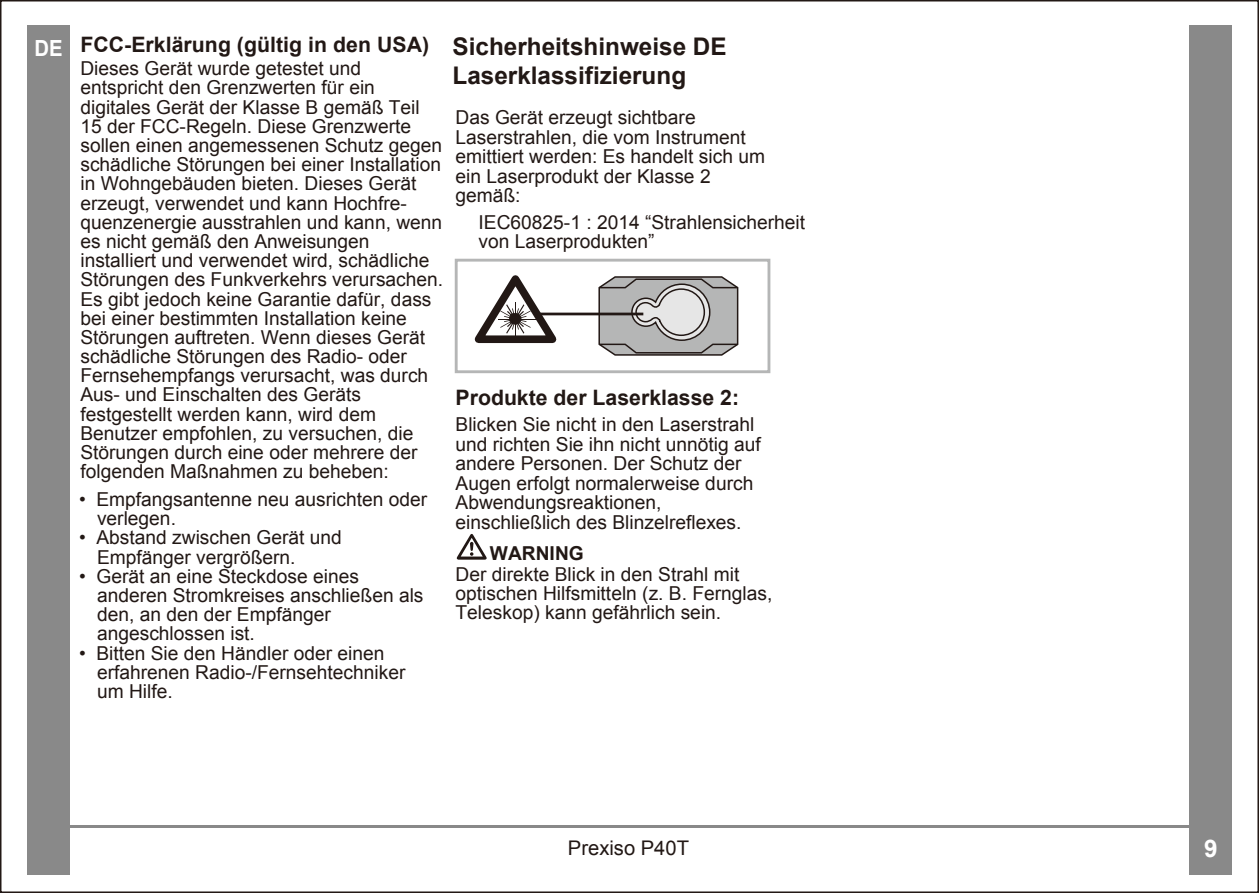
<style>
.page{position:relative;width:1259px;height:893px;background:#fff}
.page>*{position:absolute;margin:0;border:0;box-sizing:border-box;transform-origin:0 0}
.t1{font:700 24.3px/29.1px "Arial";color:#221815}
.t2{font:700 24.3px "Arial";color:#fff}
.t3{font:700 22.2px "Arial";color:#fff;scale:.91 1}
.t4{font:700 21.3px "Arial";color:#221815}
.t5{font:20.1px "Arial";color:#221815}
.t6{font:19.2px/19.2px "Arial";color:#221815}
.t7{font:700 19.2px "Arial";color:#221815}
</style>
<div class="page">
<div style="left:1189px;top:26px;width:43px;height:849px;background:#898989"></div>
<div style="left:27px;top:26px;width:43px;height:849px;background:#898989"></div>
<hr style="left:43px;top:825px;width:1180px;height:2px;background:#898989">
<svg style="left:598px;top:276px;width:141px;height:80px;background:#adacac"></svg>
<svg style="left:457px;top:534px;width:29px;height:26px"></svg>
<hr style="left:539px;top:313px;width:104px;height:2px;background:#221815">
<svg style="left:474px;top:275px;width:92px;height:69px"></svg>
<div style="left:455px;top:259px;width:315px;height:114px;border:3px solid #b5b6b6"></div>
<p class="t3" style="left:34px;top:34px;width:33px">DE</p>
<p class="t4" style="left:80px;top:30px;width:350px">FCC-Erklärung (gültig in den USA)</p>
<p class="t6" style="left:80px;top:59px;width:364px">Dieses Gerät wurde getestet und entspricht den Grenzwerten für ein digitales Gerät der Klasse B gemäß Teil 15 der FCC-Regeln. Diese Grenzwerte sollen einen angemessenen Schutz gegen schädliche Störungen bei einer Installation in Wohngebäuden bieten. Dieses Gerät erzeugt, verwendet und kann Hochfre&shy;quenzenergie ausstrahlen und kann, wenn es nicht gemäß den Anweisungen installiert und verwendet wird, schädliche Störungen des Funkverkehrs verursachen.<br>Es gibt jedoch keine Garantie dafür, dass bei einer bestimmten Installation keine Störungen auftreten. Wenn dieses Gerät schädliche Störungen des Radio- oder Fernsehempfangs verursacht, was durch Aus- und Einschalten des Geräts festgestellt werden kann, wird dem Benutzer empfohlen, zu versuchen, die Störungen durch eine oder mehrere der folgenden Maßnahmen zu beheben:</p>
<p class="t6" style="left:97px;top:490px;width:332px;text-indent:-18px">• Empfangsantenne neu ausrichten oder verlegen.</p>
<p class="t6" style="left:97px;top:528px;width:246px;text-indent:-18px">• Abstand zwischen Gerät und<br>Empfänger vergrößern.</p>
<p class="t6" style="left:97px;top:567px;width:328px;text-indent:-18px">• Gerät an eine Steckdose eines anderen Stromkreises anschließen als den, an den der Empfänger angeschlossen ist.</p>
<p class="t6" style="left:97px;top:643px;width:310px;text-indent:-18px">• Bitten Sie den Händler oder einen erfahrenen Radio-/Fernsehtechniker um Hilfe.</p>
<p class="t1" style="left:452px;top:32px;width:276px">Sicherheitshinweise DE<br>Laserklassifizierung</p>
<p class="t6" style="left:455px;top:108px;width:311px">Das Gerät erzeugt sichtbare<br>Laserstrahlen, die vom Instrument emittiert werden: Es handelt sich um ein Laserprodukt der Klasse 2 gemäß:</p>
<p class="t6" style="left:478px;top:212px;width:328px">IEC60825-1 : 2014 “Strahlensicherheit von Laserprodukten”</p>
<p class="t4" style="left:455px;top:384px;width:285px">Produkte der Laserklasse 2:</p>
<p class="t6" style="left:455px;top:415px;width:307px">Blicken Sie nicht in den Laserstrahl und richten Sie ihn nicht unnötig auf andere Personen. Der Schutz der Augen erfolgt normalerweise durch Abwendungsreaktionen, einschließlich des Blinzelreflexes.</p>
<p class="t7" style="left:490px;top:540px;width:95px">WARNING</p>
<p class="t6" style="left:455px;top:565px;width:318px">Der direkte Blick in den Strahl mit optischen Hilfsmitteln (z. B. Fernglas,<br>Teleskop) kann gefährlich sein.</p>
<p class="t5" style="left:568px;top:834px;width:123px">Prexiso P40T</p>
<p class="t2" style="left:1204px;top:832px;width:15px">9</p>
</div>
